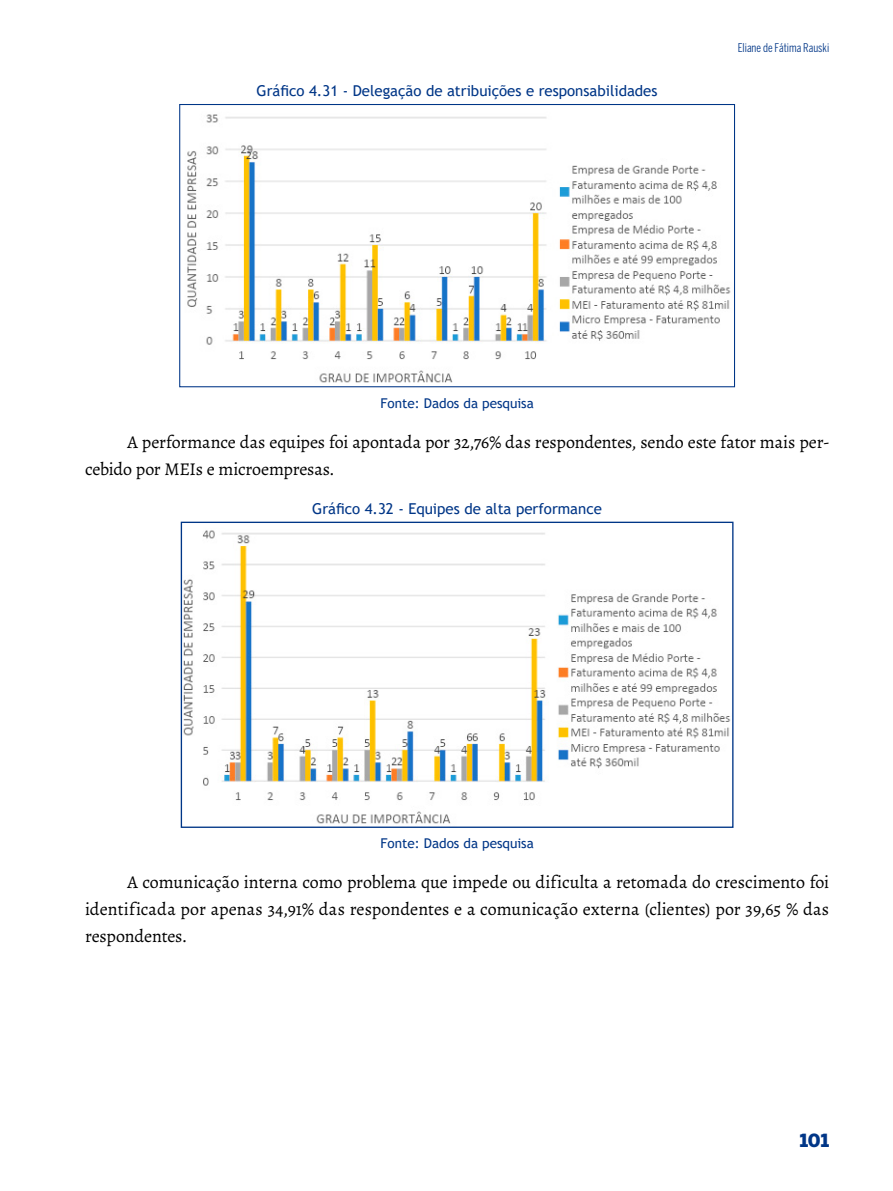
<style>
.page{position:relative;width:893px;height:1191px;background:#fff}
.page>*{position:absolute;margin:0;border:0;box-sizing:border-box;transform-origin:0 0}
.t1{font:18px/27px "Alegreya";letter-spacing:-.01em;color:#000}
.t2{font:900 18px "Benton Sans";color:#003687}
.t3{font:15px "Trebuchet MS";color:#003687}
.t4{font:13.5px "Trebuchet MS";color:#003687}
.t5{font:12px "Benton Sans Comp";color:#003687}
</style>
<div class="page">
<img style="left:187px;top:114px;width:544px;height:269px">
<div style="left:179px;top:104px;width:556px;height:283px;border:1px solid #003687"></div>
<img style="left:183px;top:530px;width:548px;height:294px">
<div style="left:181px;top:521px;width:552px;height:307px;border:1px solid #003687"></div>
<p class="t3" style="left:257px;top:81px;width:402px">Gráfico 4.31 - Delegação de atribuições e responsabilidades</p>
<p class="t5" style="left:738px;top:40px;width:93px">Eliane de Fátima Rauski</p>
<p class="t4" style="left:380px;top:394px;width:155px">Fonte: Dados da pesquisa</p>
<p class="t1" style="left:85px;top:428px;width:746px;text-indent:43px">A performance das equipes foi apontada por 32,76% das respondentes, sendo este fator mais per&shy;cebido por MEIs e microempresas.</p>
<p class="t3" style="left:312px;top:499px;width:291px">Gráfico 4.32 - Equipes de alta performance</p>
<p class="t4" style="left:380px;top:835px;width:155px">Fonte: Dados da pesquisa</p>
<p class="t1" style="left:85px;top:868px;width:746px;text-align:justify;text-indent:43px">A comunicação interna como problema que impede ou dificulta a retomada do crescimento foi identificada por apenas 34,91% das respondentes e a comunicação externa (clientes) por 39,65 % das respondentes.</p>
<p class="t2" style="left:800px;top:1129px;width:31px">101</p>
</div>
